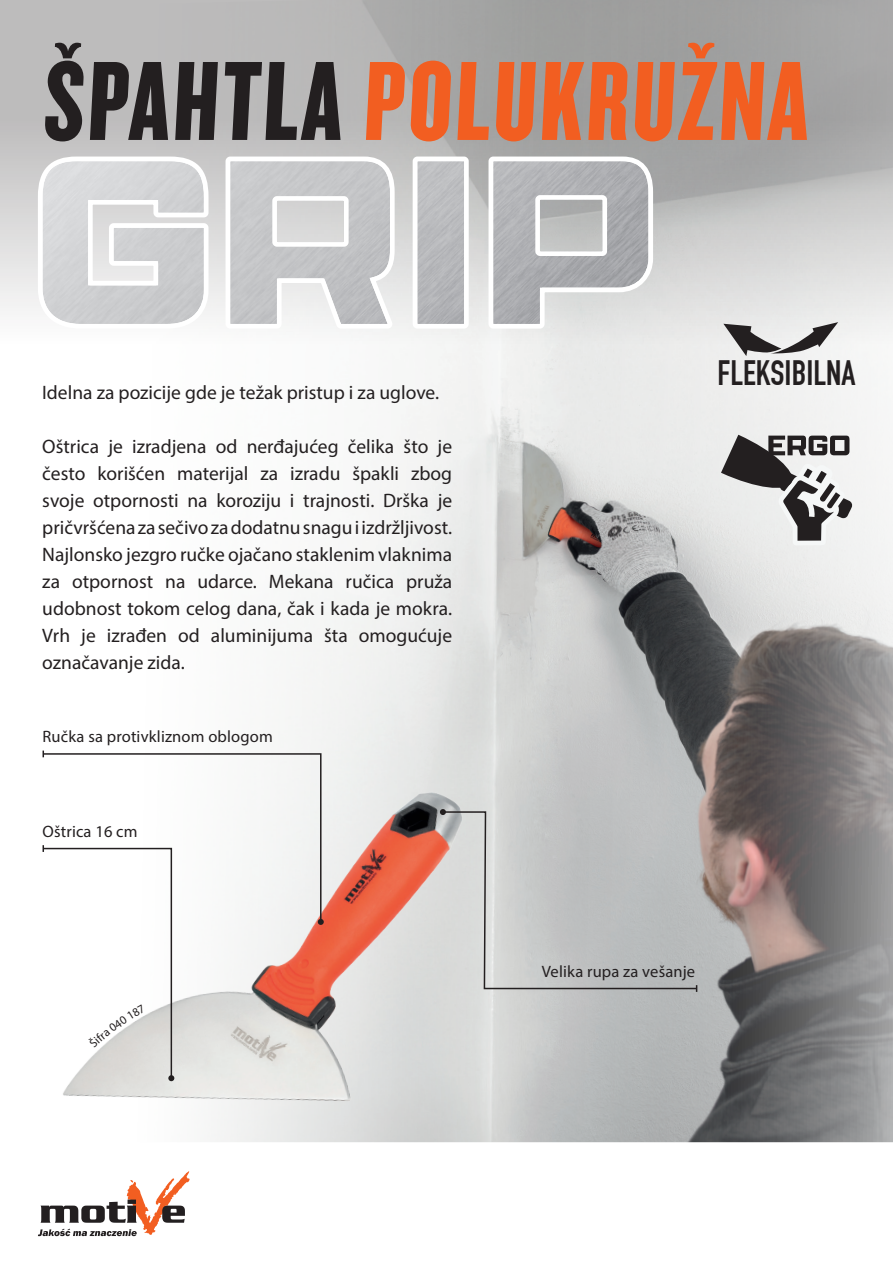
<style>
.page{position:relative;width:893px;height:1263px;background:#fff}
.page>*{position:absolute;margin:0;border:0;box-sizing:border-box;transform-origin:0 0}
.t1{font:117px "Knockout 68 Full Featherwt";color:#f25e21}
.t2{font:34.5px "DIN Engschrift";color:#231f20}
.t3{font:19.5px/27px "Myriad Pro";color:#231f20;text-align:justify}
.t4{font:16.5px "Myriad Pro";letter-spacing:.01em;color:#231f20}
.s1{color:#231f20}
</style>
<div class="page">
<img style="left:297px;top:412px;width:596px;height:730px">
<svg style="left:0;top:0;width:893px;height:412px"></svg>
<svg style="left:38px;top:1205px;width:147px;height:31px"></svg>
<img style="left:42px;top:711px;width:505px;height:494px">
<svg style="left:36px;top:154px;width:619px;height:178px"></svg>
<svg style="left:441px;top:810px;width:257px;height:180px;background:#c2c4c4"></svg>
<svg style="left:440px;top:809px;width:6px;height:6px"></svg>
<svg style="left:42px;top:752px;width:280px;height:171px"></svg>
<svg style="left:318px;top:919px;width:6px;height:6px"></svg>
<svg style="left:721px;top:435px;width:132px;height:110px"></svg>
<svg style="left:723px;top:322px;width:115px;height:34px"></svg>
<svg style="left:42px;top:845px;width:132px;height:236px"></svg>
<h1 class="t1" style="left:43px;top:30px;width:773px"><span class="s1">ŠPAHTLA</span> POLUKRUŽNA</h1>
<p class="t3" style="left:42px;top:378px;width:398px">Idelna za pozicije gde je težak pristup i za uglove.</p>
<p class="t3" style="left:42px;top:432px;width:411px">Oštrica je izradjena od nerđajućeg čelika što je često korišćen materijal za izradu špakli zbog svoje otpornosti na koroziju i trajnosti. Drška je pričvršćena za sečivo za dodatnu snagu i izdržljivost.<br>Najlonsko jezgro ručke ojačano staklenim vlaknima za otpornost na udarce. Mekana ručica pruža udobnost tokom celog dana, čak i kada je mokra.<br>Vrh je izrađen od aluminijuma šta omogućuje označavanje zida.</p>
<p class="t4" style="left:43px;top:726px;width:232px">Ručka sa protivkliznom oblogom</p>
<p class="t4" style="left:43px;top:821px;width:97px">Oštrica 16 cm</p>
<h2 class="t2" style="left:718px;top:352px;width:139px">FLEKSIBILNA</h2>
<p class="t4" style="left:542px;top:961px;width:155px">Velika rupa za vešanje</p>
</div>
